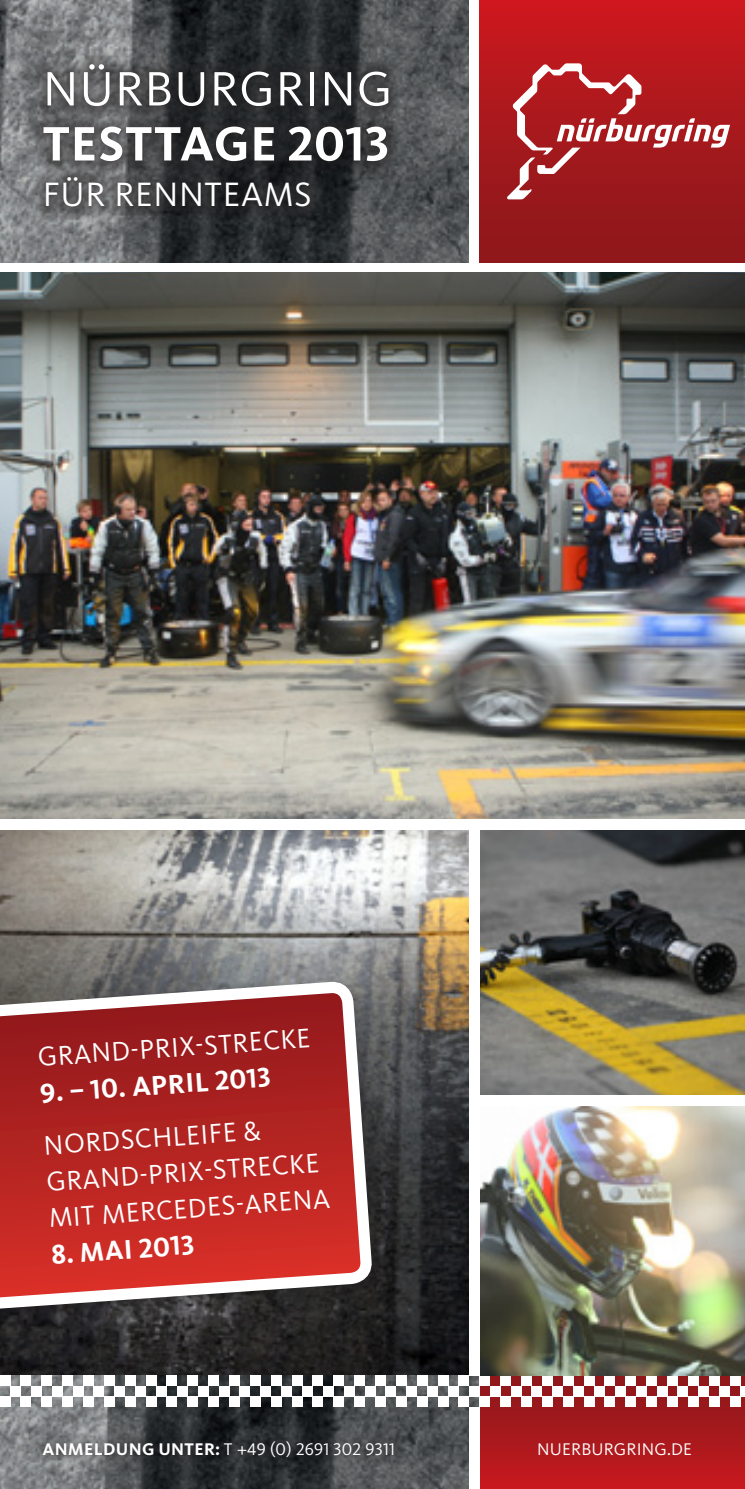
<style>
.page{position:relative;width:745px;height:1489px;background:#fff}
.page>*{position:absolute;margin:0;border:0;box-sizing:border-box;transform-origin:0 0}
.t1{font:700 50px "Kievit OT";letter-spacing:.015em;color:#fff}
.t2{font:50px "Kievit OT";letter-spacing:.02em;color:#fff}
.t3{font:35px "Kievit OT";letter-spacing:.02em;color:#fff}
.t4{font:28px/36.5px "Kievit OT";color:#fff}
.t5{font:700 28px "Kievit OT";color:#fff}
.t6{font:17.5px "Kievit OT";letter-spacing:.01em;color:#fff}
.s1{font-weight:700}
</style>
<div class="page">
<img style="left:480px;top:830px;width:264px;height:265px">
<img style="left:0;top:273px;width:744px;height:546px">
<img style="left:0;top:830px;width:468px;height:545px">
<img style="left:0;top:0;width:468px;height:262px">
<div style="left:479px;top:0;width:265px;height:262px;background:linear-gradient(to bottom,#cb191f,#89181a)"></div>
<svg style="left:506px;top:63px;width:223px;height:136px;background:#b3383b"></svg>
<img style="left:367px;top:1375px;width:112px;height:113px">
<svg style="left:480px;top:1375px;width:264px;height:113px;background:#ac1e22"></svg>
<div style="left:364px;top:1385px;width:11px;height:11px;background:#fff"></div>
<div style="left:375px;top:1375px;width:10px;height:10px;background:#fff"></div>
<div style="left:375px;top:1396px;width:10px;height:10px;background:#fff"></div>
<div style="left:385px;top:1385px;width:11px;height:11px;background:#fff"></div>
<div style="left:396px;top:1375px;width:10px;height:10px;background:#fff"></div>
<div style="left:396px;top:1396px;width:10px;height:10px;background:#fff"></div>
<div style="left:406px;top:1385px;width:11px;height:11px;background:#fff"></div>
<div style="left:417px;top:1375px;width:10px;height:10px;background:#fff"></div>
<div style="left:417px;top:1396px;width:10px;height:10px;background:#fff"></div>
<div style="left:427px;top:1385px;width:10px;height:11px;background:#fff"></div>
<div style="left:437px;top:1375px;width:11px;height:10px;background:#fff"></div>
<div style="left:437px;top:1396px;width:11px;height:10px;background:#fff"></div>
<div style="left:448px;top:1385px;width:10px;height:11px;background:#fff"></div>
<div style="left:458px;top:1375px;width:11px;height:10px;background:#fff"></div>
<div style="left:458px;top:1396px;width:11px;height:10px;background:#fff"></div>
<div style="left:469px;top:1385px;width:10px;height:11px;background:#fff"></div>
<div style="left:479px;top:1375px;width:10px;height:10px;background:#fff"></div>
<div style="left:479px;top:1396px;width:10px;height:10px;background:#fff"></div>
<div style="left:489px;top:1385px;width:11px;height:11px;background:#fff"></div>
<div style="left:500px;top:1375px;width:10px;height:10px;background:#fff"></div>
<div style="left:500px;top:1396px;width:10px;height:10px;background:#fff"></div>
<div style="left:510px;top:1385px;width:11px;height:11px;background:#fff"></div>
<div style="left:521px;top:1375px;width:10px;height:10px;background:#fff"></div>
<div style="left:521px;top:1396px;width:10px;height:10px;background:#fff"></div>
<div style="left:531px;top:1385px;width:11px;height:11px;background:#fff"></div>
<div style="left:542px;top:1375px;width:10px;height:10px;background:#fff"></div>
<div style="left:542px;top:1396px;width:10px;height:10px;background:#fff"></div>
<div style="left:552px;top:1385px;width:10px;height:11px;background:#fff"></div>
<div style="left:562px;top:1375px;width:11px;height:10px;background:#fff"></div>
<div style="left:562px;top:1396px;width:11px;height:10px;background:#fff"></div>
<div style="left:573px;top:1385px;width:10px;height:11px;background:#fff"></div>
<div style="left:583px;top:1375px;width:11px;height:10px;background:#fff"></div>
<div style="left:583px;top:1396px;width:11px;height:10px;background:#fff"></div>
<div style="left:594px;top:1385px;width:10px;height:11px;background:#fff"></div>
<div style="left:604px;top:1375px;width:10px;height:10px;background:#fff"></div>
<div style="left:604px;top:1396px;width:10px;height:10px;background:#fff"></div>
<div style="left:614px;top:1385px;width:11px;height:11px;background:#fff"></div>
<div style="left:625px;top:1375px;width:10px;height:10px;background:#fff"></div>
<div style="left:625px;top:1396px;width:10px;height:10px;background:#fff"></div>
<div style="left:635px;top:1385px;width:11px;height:11px;background:#fff"></div>
<div style="left:646px;top:1375px;width:10px;height:10px;background:#fff"></div>
<div style="left:646px;top:1396px;width:10px;height:10px;background:#fff"></div>
<div style="left:656px;top:1385px;width:10px;height:11px;background:#fff"></div>
<div style="left:666px;top:1375px;width:11px;height:10px;background:#fff"></div>
<div style="left:666px;top:1396px;width:11px;height:10px;background:#fff"></div>
<div style="left:677px;top:1385px;width:10px;height:11px;background:#fff"></div>
<div style="left:687px;top:1375px;width:11px;height:10px;background:#fff"></div>
<div style="left:687px;top:1396px;width:11px;height:10px;background:#fff"></div>
<div style="left:698px;top:1385px;width:10px;height:11px;background:#fff"></div>
<div style="left:708px;top:1375px;width:11px;height:10px;background:#fff"></div>
<div style="left:708px;top:1396px;width:11px;height:10px;background:#fff"></div>
<div style="left:719px;top:1385px;width:10px;height:11px;background:#fff"></div>
<div style="left:729px;top:1375px;width:10px;height:10px;background:#fff"></div>
<div style="left:729px;top:1396px;width:10px;height:10px;background:#fff"></div>
<div style="left:739px;top:1385px;width:5px;height:11px;background:#fff"></div>
<div style="left:468px;top:1406px;width:11px;height:82px;background:#fff"></div>
<svg style="left:29px;top:50px;width:372px;height:169px;background:#3d3e3f"></svg>
<svg style="left:367px;top:1430px;width:38px;height:37px"></svg>
<img style="left:480px;top:1106px;width:264px;height:269px">
<div style="left:0;top:974px;width:388px;height:351px;background:#231f20;opacity:.4"></div>
<svg style="left:0;top:986px;width:367px;height:502px;background:#8e4140"></svg>
<svg style="left:39px;top:1043px;width:52px;height:23px"></svg>
<svg style="left:264px;top:1028px;width:45px;height:22px"></svg>
<h1 class="t2" style="left:43px;top:59px;width:351px">NÜRBURGRING</h1>
<h1 class="t1" style="left:43px;top:114px;width:348px">TESTTAGE 2013</h1>
<p class="t3" style="left:43px;top:173px;width:270px">FÜR RENNTEAMS</p>
<p class="t4" style="left:90px;top:1034px;width:130px;rotate:-4deg">ND-PRI X-STRE</p>
<p class="t5" style="left:39px;top:1076px;width:232px;rotate:-4deg">9. – 10. APRIL 2013</p>
<p class="t4" style="left:43px;top:1126px;width:218px;rotate:-4deg">NORDSCHLEI FE &amp;<br>GRA</p>
<p class="t4" style="left:45px;top:1163px;width:283px;text-align:right;rotate:-4deg">CKE<br>MIT MERC ED ES-AREN A</p>
<p class="t5" style="left:50px;top:1237px;width:145px;rotate:-4deg">8. MA I 2013</p>
<p class="t4" style="left:99px;top:1159px;width:130px;rotate:-4deg">ND-PRI X-STRE</p>
<p class="t6" style="left:43px;top:1437px;width:354px"><span class="s1">ANMELDUNG UNTE R:</span> T +49 (0) 2691 302 9311</p>
<p class="t6" style="left:537px;top:1437px;width:24px">NUERBURGRI</p>
<p class="t6" style="left:641px;top:1437px;width:49px">NG.DE</p>
</div>
